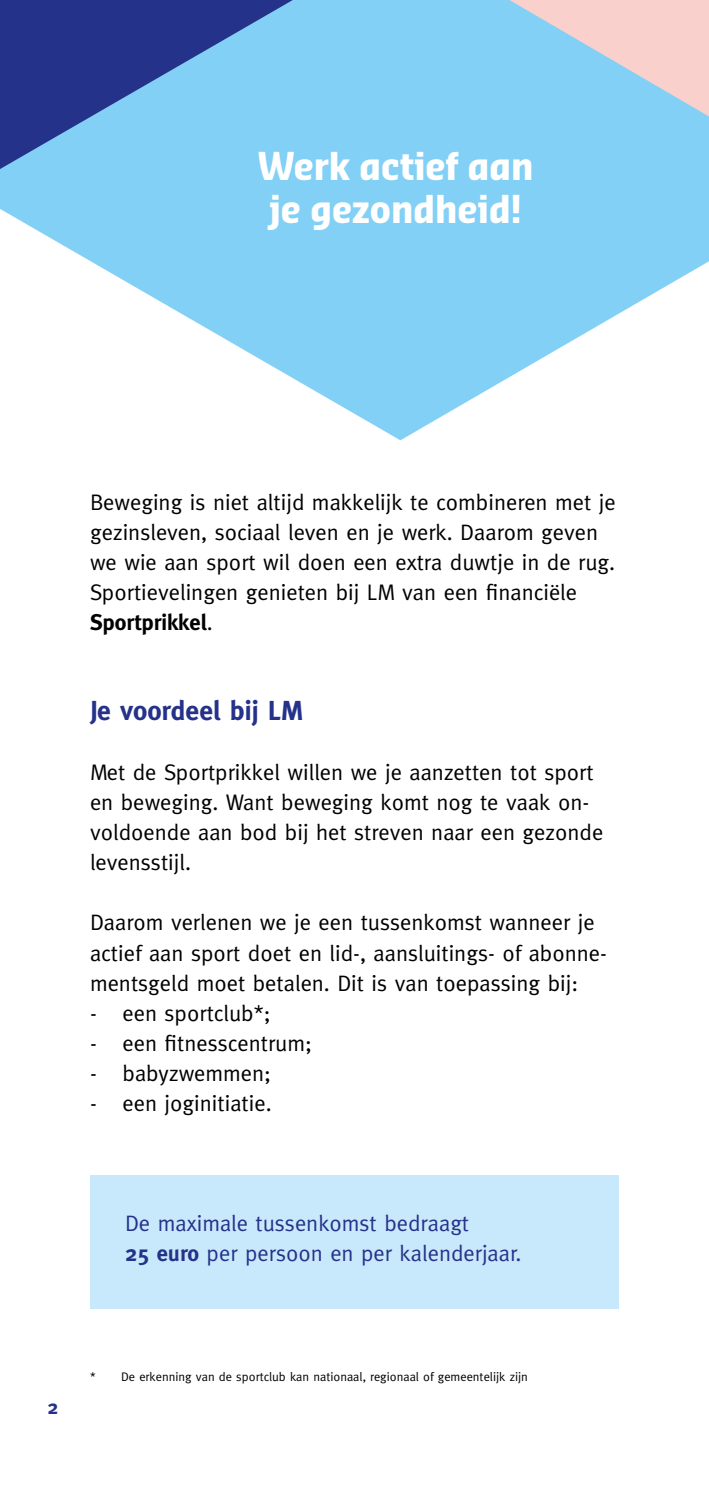
<style>
.page{position:relative;width:709px;height:1489px;background:#fff}
.page>*{position:absolute;margin:0;border:0;box-sizing:border-box;transform-origin:0 0}
.t1{font:700 37.5px/42.5px "Sansa Con Pro";color:#fff;text-align:center}
.t2{font:700 27.5px "Meta";color:#25328a}
.t3{font:22.5px/30px "Meta";color:#000}
.t4{font:22.5px/30px "Meta";color:#25328a}
.t5{font:700 20px "Meta";color:#25328a}
.t6{font:12.5px "Meta";color:#000}
.s1{font-weight:700}
</style>
<div class="page">
<svg style="left:0;top:189px;width:709px;height:251px;fill:#82d0f5"></svg>
<svg style="left:0;top:0;width:399px;height:189px;background:#639bd1"></svg>
<svg style="left:399px;top:0;width:310px;height:225px;background:#96d0ee"></svg>
<div style="left:90px;top:1175px;width:529px;height:133px;background:#c8e8fb"></div>
<h1 class="t1" style="left:258px;top:145px;width:277px">Werk actief aan je gezondheid!</h1>
<p class="t3" style="left:90px;top:487px;width:527px">Beweging is niet altijd makkelijk te combineren met je gezinsleven, sociaal leven en je werk. Daarom geven we wie aan sport wil doen een extra duwtje in de rug.<br>Sportievelingen genieten bij LM van een financiële <span class="s1">Sportprikkel</span>.</p>
<p class="t2" style="left:90px;top:695px;width:215px">Je voordeel bij LM</p>
<p class="t3" style="left:90px;top:757px;width:515px">Met de Sportprikkel willen we je aanzetten tot sport en beweging. Want beweging komt nog te vaak on&shy;voldoende aan bod bij het streven naar een gezonde levensstijl.</p>
<p class="t3" style="left:90px;top:907px;width:518px">Daarom verlenen we je een tussenkomst wanneer je actief aan sport doet en lid-, aansluitings- of abonne&shy;mentsgeld moet betalen. Dit is van toepassing bij:</p>
<p class="t3" style="left:90px;top:997px;width:182px">- een sportclub*;</p>
<p class="t3" style="left:90px;top:1027px;width:223px">- een fitnesscentrum;</p>
<p class="t3" style="left:90px;top:1057px;width:182px">- babyzwemmen;</p>
<p class="t3" style="left:90px;top:1087px;width:183px">- een joginitiatie.</p>
<p class="t4" style="left:125px;top:1207px;width:398px">De maximale tussenkomst bedraagt<br><span class="s1">25 euro</span> per persoon en per kalenderjaar.</p>
<p class="t5" style="left:47px;top:1395px;width:12px">2</p>
<p class="t6" style="left:90px;top:1368px;width:439px">* De erkenning van de sportclub kan nationaal, regionaal of gemeentelijk zijn</p>
</div>
